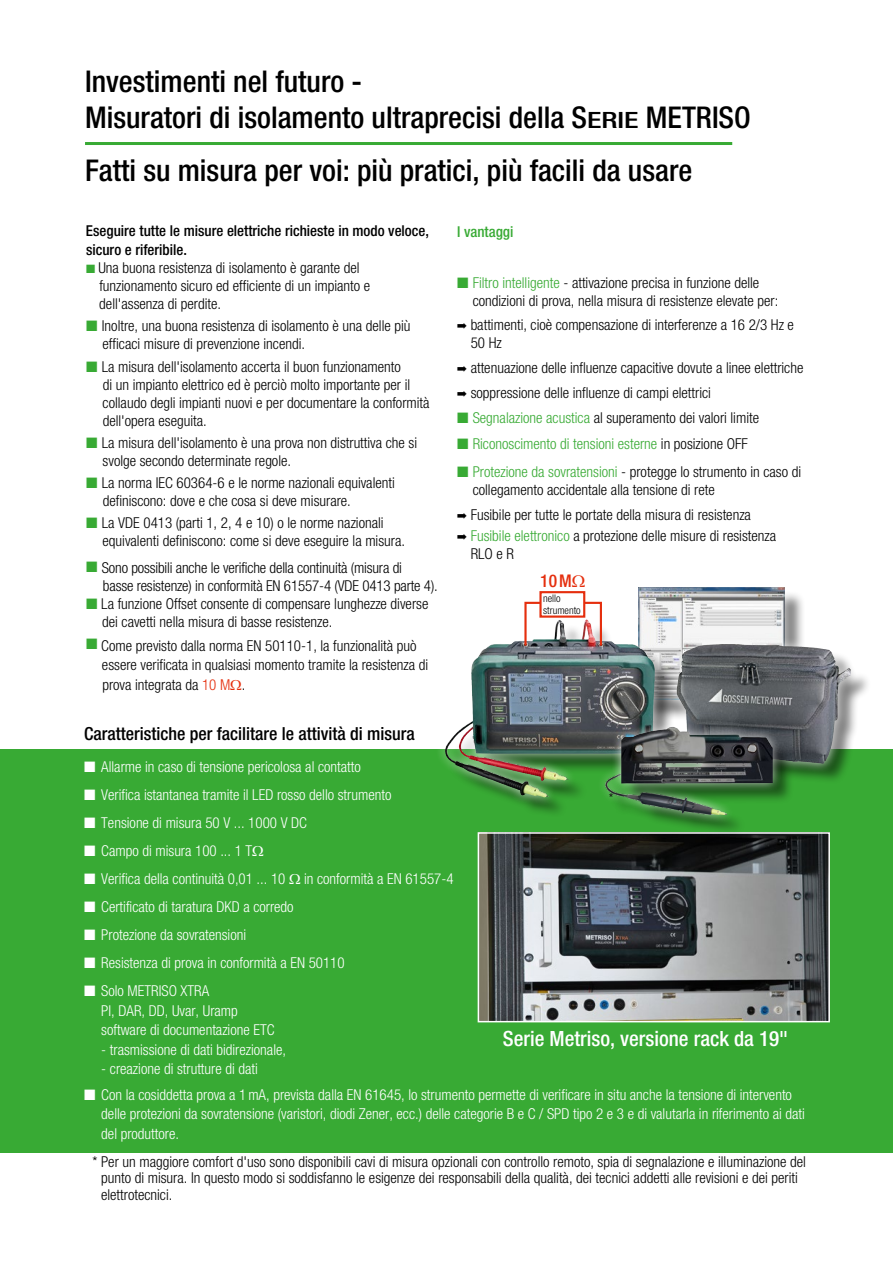
<style>
.page{position:relative;width:893px;height:1263px;background:#fff}
.page>*{position:absolute;margin:0;border:0;box-sizing:border-box;transform-origin:0 0}
.t1{font:500 condensed 30px/36px "Helvetica Neue LTW1 G";color:#000}
.t2{font:500 condensed 21px "Helvetica Neue LTW1 G";color:#fff}
.t3{font:500 condensed 18px "Helvetica Neue LTW1 G";color:#000}
.t4{font:500 condensed 17.55px "Helvetica Neue LTW1 G";color:#e52f0e}
.t5{font:300 condensed 15px/18px "Helvetica Neue LTW1 G";color:#000}
.t6{font:300 condensed 15px/19.5px "Helvetica Neue LTW1 G";color:#fff}
.t7{font:500 condensed 15px "Helvetica Neue LTW1 G";color:#000}
.t8{font:300 condensed 15px "Helvetica Neue LTW1 G";color:#38aa34}
.t9{font:500 condensed 15px "Helvetica Neue LTW1 G";color:#38aa34}
.t10{font:500 condensed 10.8px "Helvetica Neue LTW1 G";color:#000}
.t11{font:300 condensed 10.5px/12px "Helvetica Neue LTW1 G";color:#000}
.s1{font-size:22.5px}
.s2{color:#38aa34}
.s3{color:#e52f0e}
.s4{color:#000}
</style>
<div class="page">
<div style="left:0;top:750px;width:893px;height:403px;background:#38aa34"></div>
<div style="left:642px;top:591px;width:163px;height:130px;background:#000;opacity:.5"></div>
<div style="left:629px;top:578px;width:165px;height:131px;background:#fff;opacity:.75"></div>
<img style="left:639px;top:588px;width:145px;height:46px">
<div style="left:680px;top:647px;width:192px;height:137px;background:#000;opacity:.5"></div>
<div style="left:668px;top:634px;width:192px;height:139px;background:#fff;opacity:.75"></div>
<img style="left:677px;top:644px;width:57px;height:73px">
<div style="left:448px;top:623px;width:228px;height:195px;background:#000;opacity:.5"></div>
<div style="left:436px;top:611px;width:228px;height:195px;background:#fff;opacity:.75"></div>
<img style="left:469px;top:619px;width:117px;height:104px">
<div style="left:524px;top:602px;width:78px;height:45px;border:2px solid #e52f0e"></div>
<div style="left:539px;top:591px;width:46px;height:27px;background:#fff;border:2px solid #e52f0e"></div>
<img style="left:481px;top:835px;width:346px;height:184px">
<div style="left:478px;top:832px;width:352px;height:190px;border:2px solid #fff"></div>
<div style="left:609px;top:771px;width:137px;height:64px;background:#000;opacity:.5"></div>
<div style="left:597px;top:759px;width:138px;height:65px;background:#fff;opacity:.75"></div>
<img style="left:606px;top:764px;width:121px;height:50px">
<div style="left:624px;top:730px;width:170px;height:74px;background:#000;opacity:.5"></div>
<div style="left:611px;top:717px;width:171px;height:76px;background:#fff;opacity:.75"></div>
<img style="left:621px;top:727px;width:152px;height:57px">
<hr style="left:85px;top:142px;width:647px;height:3px;background:#38aa34">
<h1 class="t1" style="left:85px;top:63px;width:667px">Investimenti nel futuro -<br>Misuratori di isolamento ultraprecisi della S<span class="s1">ERIE</span> METRISO</h1>
<h1 class="t1" style="left:85px;top:153px;width:609px">Fatti su misura per voi: più pratici, più facili da usare</h1>
<p class="t7" style="left:86px;top:221px;width:345px">Eseguire tutte le misure elettriche richieste in modo veloce,</p>
<p class="t9" style="left:457px;top:222px;width:58px">I vantaggi</p>
<p class="t7" style="left:86px;top:241px;width:103px">sicuro e riferibile.</p>
<p class="t5" style="left:99px;top:259px;width:272px;text-indent:-13px"><span class="s2">■</span> Una buona resistenza di isolamento è garante del funzionamento sicuro ed efficiente di un impianto e dell'assenza di perdite.</p>
<p class="t5" style="left:103px;top:317px;width:309px;text-indent:-16px"><span class="s2">■</span> Inoltre, una buona resistenza di isolamento è una delle più efficaci misure di prevenzione incendi.</p>
<p class="t5" style="left:103px;top:357px;width:328px;text-indent:-16px"><span class="s2">■</span> La misura dell'isolamento accerta il buon funzionamento<br>di un impianto elettrico ed è perciò molto importante per il collaudo degli impianti nuovi e per documentare la conformità dell'opera eseguita.</p>
<p class="t5" style="left:103px;top:434px;width:316px;text-indent:-16px"><span class="s2">■</span> La misura dell'isolamento è una prova non distruttiva che si svolge secondo determinate regole.</p>
<p class="t5" style="left:103px;top:474px;width:294px;text-indent:-16px"><span class="s2">■</span> La norma IEC 60364-6 e le norme nazionali equivalenti definiscono: dove e che cosa si deve misurare.</p>
<p class="t5" style="left:103px;top:514px;width:304px;text-indent:-16px"><span class="s2">■</span> La VDE 0413 (parti 1, 2, 4 e 10) o le norme nazionali equivalenti definiscono: come si deve eseguire la misura.</p>
<p class="t5" style="left:103px;top:559px;width:336px;text-indent:-17px"><span class="s2">■</span> Sono possibili anche le verifiche della continuità (misura di<br>basse resistenze) in conformità EN 61557-4 (VDE 0413 parte 4).</p>
<p class="t5" style="left:102px;top:595px;width:328px;text-indent:-16px"><span class="s2">■</span> La funzione Offset consente di compensare lunghezze diverse dei cavetti nella misura di basse resistenze.</p>
<p class="t5" style="left:102px;top:636px;width:328px;line-height:19.5px;text-indent:-16px"><span class="s2">■</span> Come previsto dalla norma EN 50110-1, la funzionalità può essere verificata in qualsiasi momento tramite la resistenza di prova integrata da <span class="s3">10 M</span> .</p>
<p class="t5" style="left:473px;top:273px;width:307px;text-indent:-16px"><span class="s2">■ Filtro intelligente</span> - attivazione precisa in funzione delle condizioni di prova, nella misura di resistenze elevate per:</p>
<p class="t5" style="left:471px;top:316px;width:325px;text-indent:-14px">➡ battimenti, cioè compensazione di interferenze a 16 2/3 Hz e<br>50 Hz</p>
<p class="t5" style="left:457px;top:355px;width:348px;line-height:24.8px">➡ attenuazione delle influenze capacitive dovute a linee elettriche ➡ soppressione delle influenze di campi elettrici</p>
<p class="t5" style="left:457px;top:408px;width:303px"><span class="s2">■ Segnalazione acustica</span> al superamento dei valori limite</p>
<p class="t8" style="left:457px;top:435px;width:292px">■ Riconoscimento di tensioni esterne <span class="s4">in posizione OFF</span></p>
<p class="t5" style="left:473px;top:463px;width:330px;text-indent:-16px"><span class="s2">■ Protezione da sovratensioni</span> - protegge lo strumento in caso di collegamento accidentale alla tensione di rete</p>
<p class="t5" style="left:457px;top:504px;width:321px;line-height:21.8px">➡ Fusibile per tutte le portate della misura di resistenza<br>➡ <span class="s2">Fusibile elettronico</span> a protezione delle misure di resistenza</p>
<p class="t5" style="left:471px;top:545px;width:45px">RLO e R</p>
<p class="t4" style="left:540px;top:570px;width:33px">10M</p>
<p class="t11" style="left:543px;top:592px;width:39px">nello strumento</p>
<p class="t3" style="left:84px;top:722px;width:332px">Caratteristiche per facilitare le attività di misura</p>
<p class="t6" style="left:84px;top:757px;width:278px">■ Allarme in caso di tensione pericolosa al contatto</p>
<p class="t6" style="left:84px;top:785px;width:309px">■ Verifica istantanea tramite il LED rosso dello strumento</p>
<p class="t6" style="left:84px;top:813px;width:224px">■ Tensione di misura 50 V ... 1000 V DC</p>
<p class="t6" style="left:84px;top:841px;width:169px">■ Campo di misura 100 ... 1 T</p>
<p class="t6" style="left:84px;top:869px;width:371px">■ Verifica della continuità 0,01 ... 10 in conformità a EN 61557-4</p>
<p class="t6" style="left:84px;top:897px;width:211px">■ Certificato di taratura DKD a corredo</p>
<p class="t6" style="left:84px;top:925px;width:163px">■ Protezione da sovratensioni</p>
<p class="t6" style="left:84px;top:953px;width:262px">■ Resistenza di prova in conformità a EN 50110</p>
<p class="t6" style="left:101px;top:981px;width:175px;text-indent:-17px">■ Solo METRISO XTRA<br>PI, DAR, DD, Uvar, Uramp software di documentazione ETC</p>
<p class="t6" style="left:101px;top:1040px;width:186px">- trasmissione di dati bidirezionale,</p>
<p class="t6" style="left:101px;top:1059px;width:158px">- creazione di strutture di dati</p>
<p class="t6" style="left:101px;top:1085px;width:705px;text-indent:-17px">■ Con la cosiddetta prova a 1mA, prevista dalla EN 61645, lo strumento permette di verificare in situ anche la tensione di intervento delle protezioni da sovratensione (varistori, diodi Zener, ecc.) delle categorie B e C / SPD tipo 2 e 3 e di valutarla in riferimento ai dati del produttore.</p>
<p class="t10" style="left:609px;top:791px;width:5px">*</p>
<h2 class="t2" style="left:503px;top:1026px;width:287px">Serie Metriso, versione rack da 19"</h2>
<p class="t5" style="left:101px;top:1153px;width:706px;line-height:16.5px;text-indent:-9px">* Per un maggiore comfort d'uso sono disponibili cavi di misura opzionali con controllo remoto, spia di segnalazione e illuminazione del punto di misura. In questo modo si soddisfanno le esigenze dei responsabili della qualità, dei tecnici addetti alle revisioni e dei periti elettrotecnici.</p>
</div>
